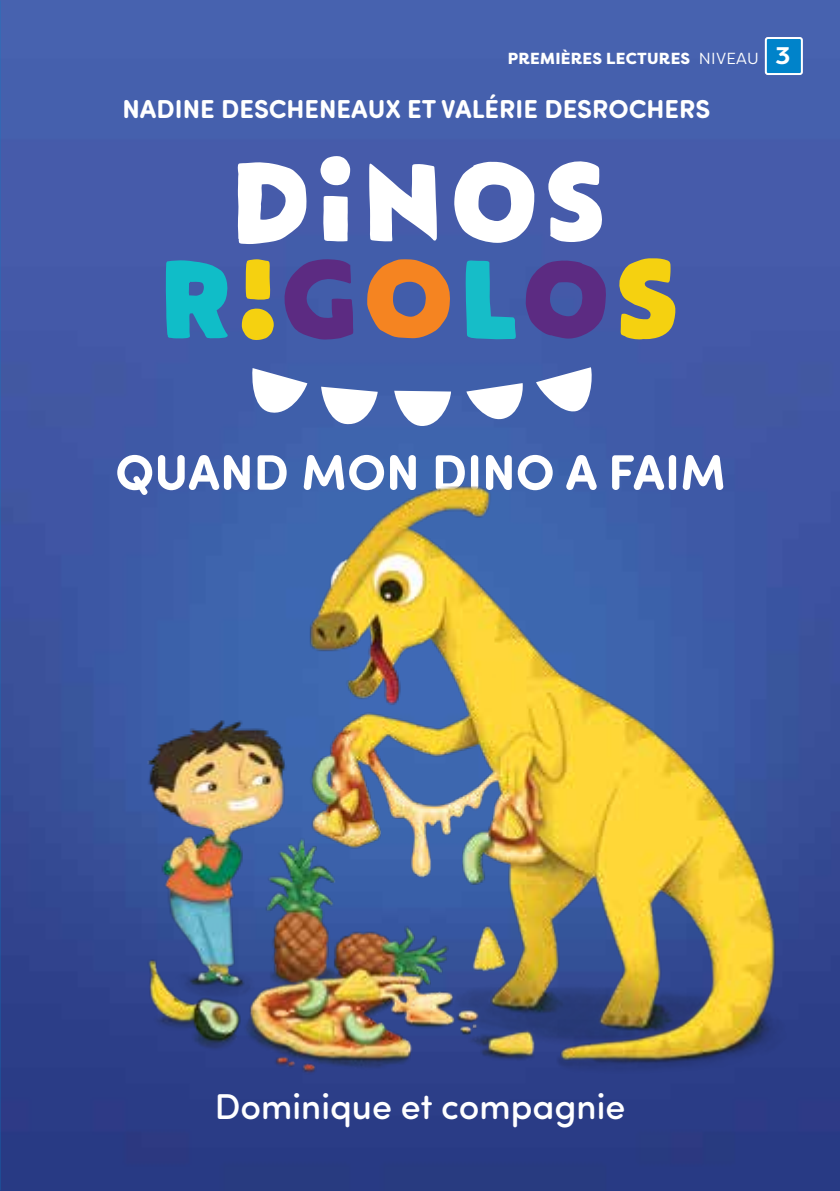
<style>
.page{position:relative;width:840px;height:1191px;background:#fff}
.page>*{position:absolute;margin:0;border:0;box-sizing:border-box;transform-origin:0 0}
.t1{font:700 50px "Sofia Pro Soft";color:#fff}
.t2{font:500 36px "Sofia Pro Soft";color:#fff}
.t3{font:700 26px "Sofia Pro Soft";color:#fff}
.t4{font:800 16px "Filson Pro";letter-spacing:.02em;color:#fff}
.s1{font-weight:400}
.s2{font-weight:700;font-size:24px}
</style>
<div class="page">
<img style="left:0;top:0;width:839px;height:1191px">
<img style="left:1px;top:439px;width:838px;height:662px">
<svg style="left:242px;top:308px;width:32px;height:32px"></svg>
<svg style="left:320px;top:156px;width:30px;height:29px"></svg>
<svg style="left:237px;top:162px;width:69px;height:82px"></svg>
<svg style="left:323px;top:196px;width:24px;height:45px"></svg>
<svg style="left:454px;top:162px;width:80px;height:81px"></svg>
<svg style="left:548px;top:161px;width:54px;height:81px"></svg>
<svg style="left:617px;top:258px;width:58px;height:81px;background:#bcab40"></svg>
<svg style="left:525px;top:260px;width:81px;height:78px;background:#533b8f"></svg>
<svg style="left:465px;top:260px;width:50px;height:79px;background:#2796bc"></svg>
<svg style="left:367px;top:259px;width:83px;height:79px;background:#b7764f"></svg>
<svg style="left:280px;top:259px;width:73px;height:80px;background:#513e91"></svg>
<svg style="left:245px;top:259px;width:25px;height:41px"></svg>
<svg style="left:165px;top:260px;width:63px;height:78px;background:#1ba7c1"></svg>
<svg style="left:369px;top:164px;width:67px;height:77px"></svg>
<svg style="left:251px;top:368px;width:56px;height:49px"></svg>
<svg style="left:321px;top:387px;width:56px;height:39px"></svg>
<svg style="left:394px;top:391px;width:57px;height:35px"></svg>
<svg style="left:466px;top:383px;width:57px;height:39px"></svg>
<svg style="left:535px;top:367px;width:57px;height:47px"></svg>
<div style="left:765px;top:38px;width:36px;height:36px;background:#0083ca;border-radius:2px"></div>
<div style="left:764px;top:37px;width:38px;height:38px;border:2px solid #fff;border-radius:2px"></div>
<p class="t4" style="left:507px;top:48px;width:284px">PREMIÈRES LECTURES <span class="s1">NIVEAU</span> <span class="s2">3</span></p>
<p class="t3" style="left:122px;top:89px;width:589px">NADINE DESCHENEAUX ET VALÉRIE DESROCHERS</p>
<h1 class="t1" style="left:115px;top:436px;width:612px">QUAND MON DINO A FAIM</h1>
<h2 class="t2" style="left:215px;top:1080px;width:411px">Dominique et compagnie</h2>
</div>
